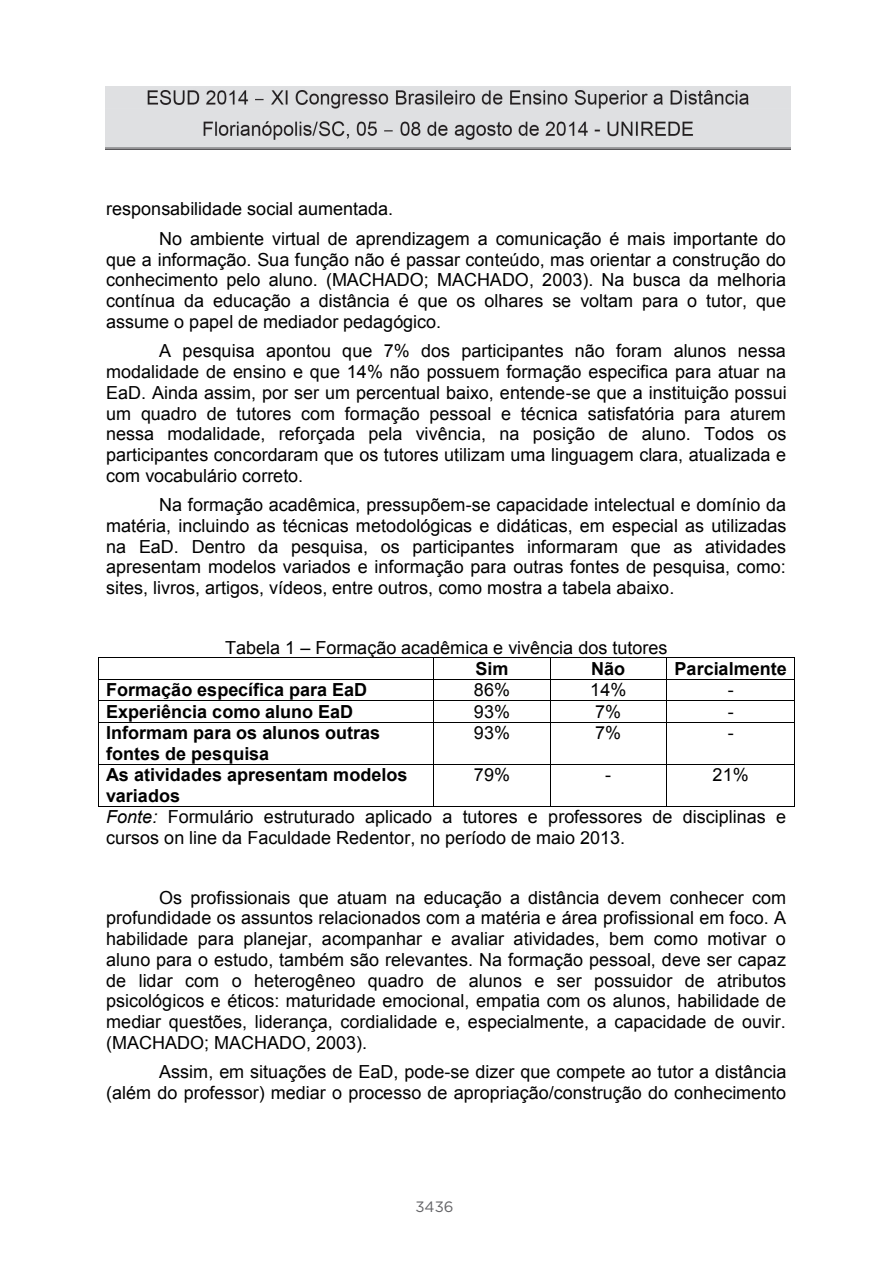
<style>
.page{position:relative;width:893px;height:1263px;background:#fff}
.page>*{position:absolute;margin:0;border:0;box-sizing:border-box;transform-origin:0 0}
.t1{font:18px/20.7px "Arial";color:#000;text-align:justify}
.t2{font:700 18px/20.7px "Arial";color:#000}
.t3{font:15px "Gotham";color:#636366}
.s1{font-style:inherit}
.s2{font-weight:700}
.s3{font-style:italic}
</style>
<div class="page">
<img style="left:105px;top:86px;width:685px;height:63px">
<hr style="left:98px;top:657px;width:335px;height:1px;background:#000">
<hr style="left:434px;top:657px;width:116px;height:1px;background:#000">
<hr style="left:550px;top:657px;width:116px;height:1px;background:#000">
<hr style="left:667px;top:657px;width:127px;height:1px;background:#000">
<hr style="left:98px;top:679px;width:335px;height:1px;background:#000">
<hr style="left:434px;top:679px;width:116px;height:1px;background:#000">
<hr style="left:550px;top:679px;width:116px;height:1px;background:#000">
<hr style="left:667px;top:679px;width:127px;height:1px;background:#000">
<hr style="left:98px;top:700px;width:335px;height:1px;background:#000">
<hr style="left:434px;top:700px;width:116px;height:1px;background:#000">
<hr style="left:550px;top:700px;width:116px;height:1px;background:#000">
<hr style="left:667px;top:700px;width:127px;height:1px;background:#000">
<svg style="left:98px;top:658px;width:1px;height:64px"></svg>
<hr style="left:98px;top:722px;width:335px;height:1px;background:#000">
<svg style="left:433px;top:657px;width:1px;height:66px"></svg>
<hr style="left:434px;top:722px;width:116px;height:1px;background:#000">
<svg style="left:550px;top:658px;width:1px;height:64px"></svg>
<hr style="left:550px;top:722px;width:116px;height:1px;background:#000">
<svg style="left:666px;top:657px;width:1px;height:66px"></svg>
<hr style="left:667px;top:722px;width:127px;height:1px;background:#000">
<svg style="left:794px;top:657px;width:1px;height:66px"></svg>
<hr style="left:98px;top:723px;width:1px;height:41px;background:#000">
<hr style="left:433px;top:723px;width:1px;height:41px;background:#000">
<hr style="left:550px;top:723px;width:1px;height:41px;background:#000">
<hr style="left:666px;top:723px;width:1px;height:41px;background:#000">
<hr style="left:794px;top:723px;width:1px;height:41px;background:#000">
<hr style="left:98px;top:764px;width:335px;height:1px;background:#000">
<hr style="left:434px;top:764px;width:116px;height:1px;background:#000">
<hr style="left:550px;top:764px;width:116px;height:1px;background:#000">
<hr style="left:667px;top:764px;width:127px;height:1px;background:#000">
<hr style="left:98px;top:765px;width:1px;height:41px;background:#000">
<hr style="left:98px;top:806px;width:335px;height:1px;background:#000">
<hr style="left:433px;top:765px;width:1px;height:41px;background:#000">
<hr style="left:434px;top:806px;width:116px;height:1px;background:#000">
<hr style="left:550px;top:765px;width:1px;height:41px;background:#000">
<hr style="left:550px;top:806px;width:116px;height:1px;background:#000">
<hr style="left:666px;top:765px;width:1px;height:41px;background:#000">
<hr style="left:667px;top:806px;width:127px;height:1px;background:#000">
<hr style="left:794px;top:765px;width:1px;height:41px;background:#000">
<p class="t1" style="left:159px;top:194px;width:628px;line-height:29.7px;text-indent:-53px">responsabilidade social aumentada.<br>No ambiente virtual de aprendizagem a comunicação é mais importante do</p>
<p class="t1" style="left:106px;top:249px;width:681px">que a informação. Sua função não é passar conteúdo, mas orientar a construção do conhecimento pelo aluno. (MACHADO; MACHADO, 2003). Na busca da melhoria contínua da educação a distância é que os olhares se voltam para o tutor, que assume o papel de mediador pedagógico.</p>
<p class="t1" style="left:106px;top:341px;width:682px;text-indent:53px">A pesquisa apontou que 7% dos participantes não foram alunos nessa modalidade de ensino e que 14% não possuem formação especifica para atuar na EaD. Ainda assim, por ser um percentual baixo, entende-se que a instituição possui um quadro de tutores com formação pessoal e técnica satisfatória para aturem nessa modalidade, reforçada pela vivência, na posição de aluno. Todos os participantes concordaram que os tutores utilizam uma linguagem clara, atualizada e com vocabulário correto.</p>
<p class="t1" style="left:106px;top:495px;width:682px;text-indent:53px">Na formação acadêmica, pressupõem-se capacidade intelectual e domínio da matéria, incluindo as técnicas metodológicas e didáticas, em especial as utilizadas na EaD. Dentro da pesquisa, os participantes informaram que as atividades apresentam modelos variados e informação para outras fontes de pesquisa, como: sites, livros, artigos, vídeos, entre outros, como mostra a tabela abaixo.</p>
<p class="t1" style="left:475px;top:637px;width:194px;line-height:21.3px;text-indent:-250px">Tabela 1 <span class="s1">–</span> Formação acadêmica e vivência dos tutores<br><span class="s2">Sim</span></p>
<p class="t2" style="left:591px;top:659px;width:36px">Não</p>
<p class="t2" style="left:674px;top:659px;width:114px">Parcialmente</p>
<p class="t2" style="left:106px;top:680px;width:263px">Formação específica para EaD</p>
<p class="t1" style="left:474px;top:680px;width:38px">86%</p>
<p class="t1" style="left:590px;top:680px;width:38px">14%</p>
<p class="t1" style="left:728px;top:680px;width:7px">-</p>
<p class="t2" style="left:106px;top:702px;width:249px">Experiência como aluno EaD</p>
<p class="t1" style="left:474px;top:701px;width:38px">93%</p>
<p class="t1" style="left:595px;top:701px;width:28px">7%</p>
<p class="t1" style="left:728px;top:701px;width:7px">-</p>
<p class="t2" style="left:106px;top:723px;width:275px">Informam para os alunos outras fontes de pesquisa</p>
<p class="t1" style="left:474px;top:723px;width:38px">93%</p>
<p class="t1" style="left:595px;top:723px;width:28px">7%</p>
<p class="t1" style="left:728px;top:723px;width:7px">-</p>
<p class="t2" style="left:106px;top:765px;width:303px">As atividades apresentam modelos variados</p>
<p class="t1" style="left:474px;top:765px;width:38px">79%</p>
<p class="t1" style="left:605px;top:765px;width:7px">-</p>
<p class="t1" style="left:713px;top:765px;width:38px">21%</p>
<p class="t1" style="left:106px;top:807px;width:681px"><span class="s3">Fonte:</span> Formulário estruturado aplicado a tutores e professores de disciplinas e cursos on line da Faculdade Redentor, no período de maio 2013.</p>
<p class="t1" style="left:106px;top:887px;width:682px;text-indent:53px">Os profissionais que atuam na educação a distância devem conhecer com profundidade os assuntos relacionados com a matéria e área profissional em foco. A habilidade para planejar, acompanhar e avaliar atividades, bem como motivar o aluno para o estudo, também são relevantes. Na formação pessoal, deve ser capaz de lidar com o heterogêneo quadro de alunos e ser possuidor de atributos psicológicos e éticos: maturidade emocional, empatia com os alunos, habilidade de mediar questões, liderança, cordialidade e, especialmente, a capacidade de ouvir. (MACHADO; MACHADO, 2003).</p>
<p class="t1" style="left:106px;top:1062px;width:682px;text-align:right">Assim, em situações de EaD, pode-se dizer que compete ao tutor a distância<br>(além do professor) mediar o processo de apropriação/construção do conhecimento</p>
<p class="t3" style="left:415px;top:1197px;width:40px">3436</p>
</div>
